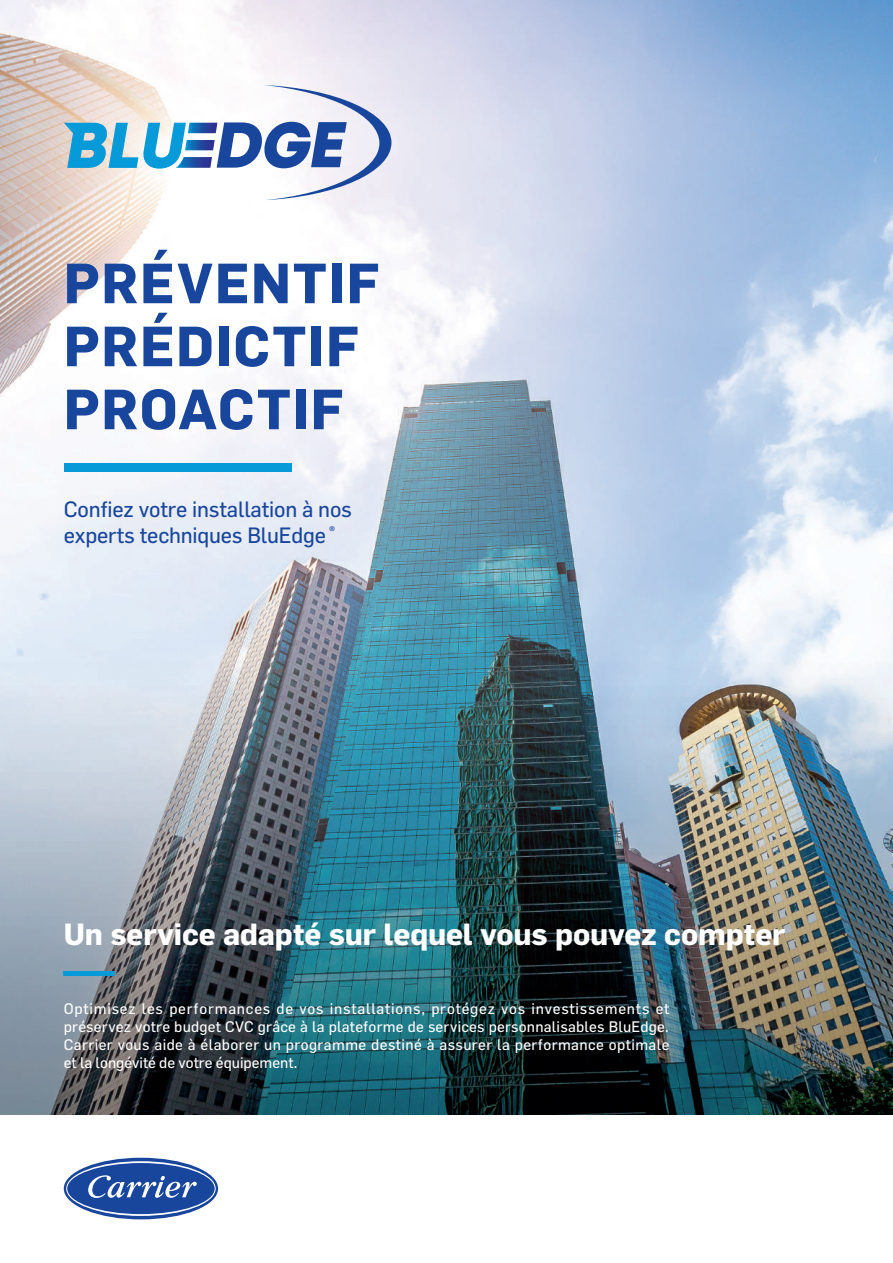
<style>
.page{position:relative;width:893px;height:1263px;background:#fff}
.page>*{position:absolute;margin:0;border:0;box-sizing:border-box;transform-origin:0 0}
.t1{font:700 55.5px/63px "Flama";letter-spacing:.03em;color:#18469d}
.t2{font:700 30px "Flama";letter-spacing:-.005em;color:#fff}
.t3{font:21.75px/26.1px "Flama";letter-spacing:-.01em;color:#18469d}
.t4{font:15px/18px "Flama";color:#fff;text-align:justify}
</style>
<div class="page">
<img style="left:0;top:0;width:893px;height:1114px">
<svg style="left:64px;top:85px;width:327px;height:115px"></svg>
<div style="left:64px;top:463px;width:228px;height:9px;background:#069ad9"></div>
<hr style="left:64px;top:972px;width:51px;height:4px;background:#069ad9">
<div style="left:64px;top:1158px;width:154px;height:61px;background:#18469d;border-radius:50%"></div>
<svg style="left:66px;top:1161px;width:150px;height:55px"></svg>
<h1 class="t1" style="left:64px;top:250px;width:317px">PRÉVENTIF<br>PRÉDICTIF<br>PROACTIF</h1>
<h3 class="t3" style="left:64px;top:495px;width:290px">Confiez votre installation à nos experts techniques BluEdge <sup>®</sup></h3>
<h2 class="t2" style="left:64px;top:916px;width:723px">Un service adapté sur lequel vous pouvez compter</h2>
<p class="t4" style="left:64px;top:999px;width:607px">Optimisez les performances de vos installations, protégez vos investissements et préservez votre budget CVC grâce à la plateforme de services personnalisables BluEdge.<br>Carrier vous aide à élaborer un programme destiné à assurer la performance optimale et la longévité de votre équipement.</p>
</div>
